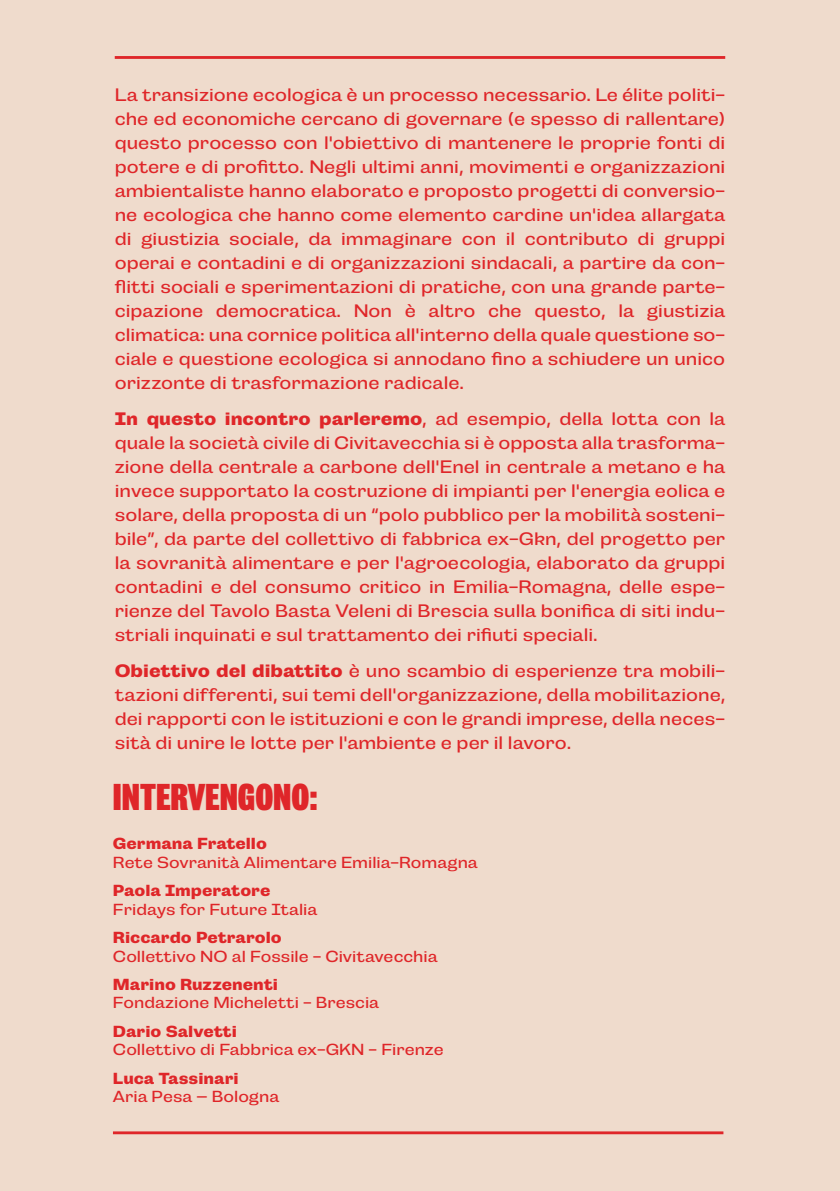
<style>
.page{position:relative;width:840px;height:1191px;background:#fff}
.page>*{position:absolute;margin:0;border:0;box-sizing:border-box;transform-origin:0 0}
.t1{font:900 34px "Bureau Grot Condensed";color:#df2629}
.t2{font:18px/24px "Campaign";color:#df2629;text-align:justify}
.t3{font:16px "Campaign";color:#df2629}
.t4{font:700 16px "Campaign";color:#df2629}
.s1{font-weight:700}
</style>
<div class="page">
<div style="left:0;top:0;width:839px;height:1191px;background:#efdbcc"></div>
<hr style="left:113px;top:1131px;width:610px;height:3px;background:#df2629">
<hr style="left:115px;top:56px;width:609px;height:3px;background:#df2629">
<p class="t2" style="left:115px;top:83px;width:611px">La transizione ecologica è un processo necessario. Le élite politi&shy;che ed economiche cercano di governare (e spesso di rallentare) questo processo con l'obiettivo di mantenere le proprie fonti di potere e di profitto. Negli ultimi anni, movimenti e organizzazioni ambientaliste hanno elaborato e proposto progetti di conversio&shy;ne ecologica che hanno come elemento cardine un'idea allargata di giustizia sociale, da immaginare con il contributo di gruppi operai e contadini e di organizzazioni sindacali, a partire da con&shy;flitti sociali e sperimentazioni di pratiche, con una grande parte&shy;cipazione democratica. Non è altro che questo, la giustizia climatica: una cornice politica all'interno della quale questione so&shy;ciale e questione ecologica si annodano fino a schiudere un unico orizzonte di trasformazione radicale.</p>
<p class="t2" style="left:115px;top:407px;width:611px"><span class="s1">In questo incontro parleremo</span>, ad esempio, della lotta con la quale la società civile di Civitavecchia si è opposta alla trasforma&shy;zione della centrale a carbone dell'Enel in centrale a metano e ha invece supportato la costruzione di impianti per l'energia eolica e solare, della proposta di un “polo pubblico per la mobilità sosteni&shy;bile”, da parte del collettivo di fabbrica ex-Gkn, del progetto per la sovranità alimentare e per l'agroecologia, elaborato da gruppi contadini e del consumo critico in Emilia-Romagna, delle espe&shy;rienze del Tavolo Basta Veleni di Brescia sulla bonifica di siti indu&shy;striali inquinati e sul trattamento dei rifiuti speciali.</p>
<p class="t2" style="left:115px;top:658px;width:611px"><span class="s1">Obiettivo del dibattito</span> è uno scambio di esperienze tra mobili&shy;tazioni differenti, sui temi dell'organizzazione, della mobilitazione, dei rapporti con le istituzioni e con le grandi imprese, della neces&shy;sità di unire le lotte per l'ambiente e per il lavoro.</p>
<h1 class="t1" style="left:113px;top:777px;width:206px">INTERVENGONO:</h1>
<p class="t4" style="left:113px;top:834px;width:155px">Germana Fratello</p>
<p class="t3" style="left:113px;top:853px;width:366px">Rete Sovranità Alimentare Emilia-Romagna</p>
<p class="t4" style="left:113px;top:881px;width:159px">Paola Imperatore</p>
<p class="t3" style="left:113px;top:900px;width:206px">Fridays for Future Italia</p>
<p class="t4" style="left:113px;top:928px;width:170px">Riccardo Petrarolo</p>
<p class="t3" style="left:113px;top:947px;width:326px">Collettivo NO al Fossile - Civitavecchia</p>
<p class="t4" style="left:113px;top:975px;width:166px">Marino Ruzzenenti</p>
<p class="t3" style="left:113px;top:993px;width:267px">Fondazione Micheletti - Brescia</p>
<p class="t4" style="left:113px;top:1021px;width:125px">Dario Salvetti</p>
<p class="t3" style="left:113px;top:1040px;width:332px">Collettivo di Fabbrica ex-GKN - Firenze</p>
<p class="t4" style="left:113px;top:1068px;width:127px">Luca Tassinari</p>
<p class="t3" style="left:113px;top:1087px;width:167px">Aria Pesa – Bologna</p>
</div>
